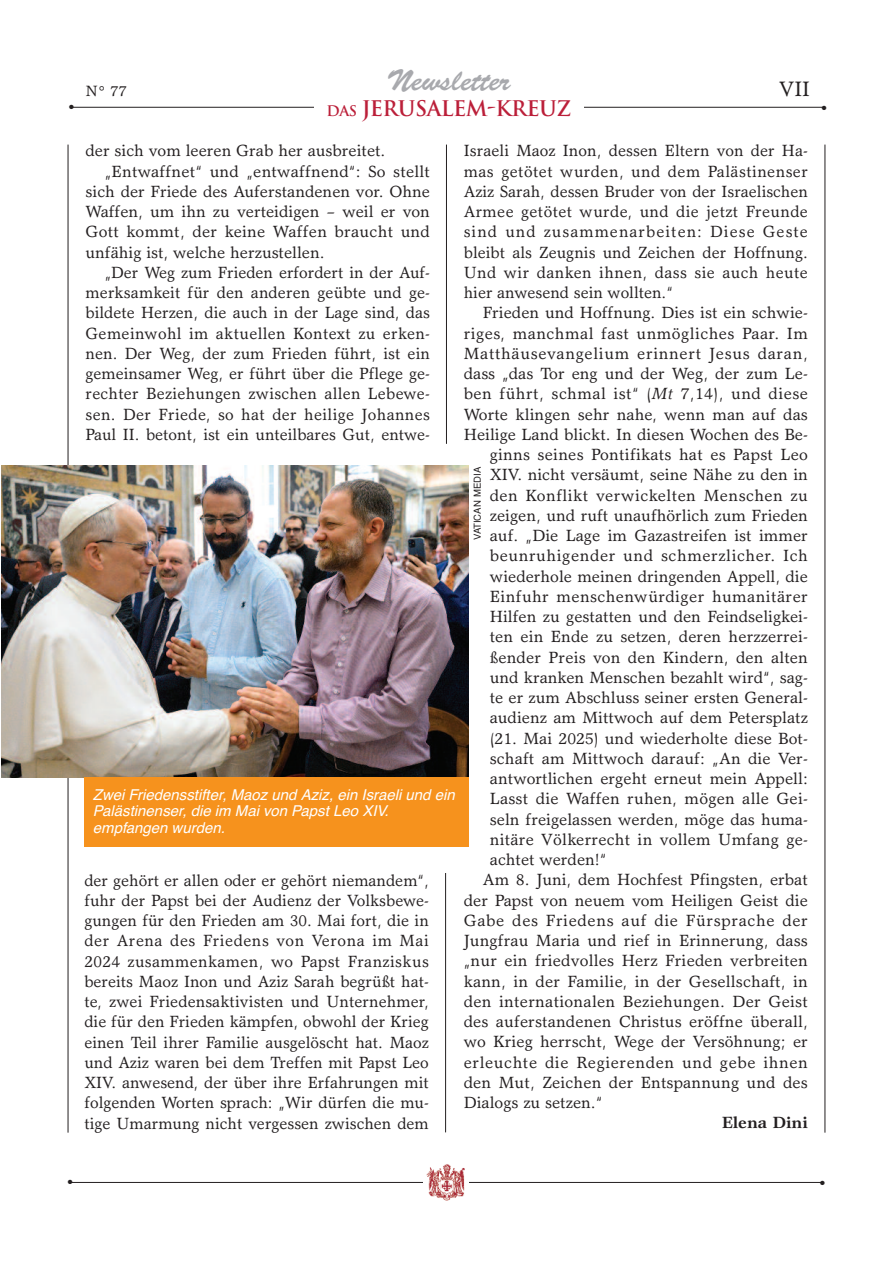
<style>
.page{position:relative;width:893px;height:1263px;background:#fff}
.page>*{position:absolute;margin:0;border:0;box-sizing:border-box;transform-origin:0 0}
.t1{font:30px "Brush Script";color:#a8a9ad}
.t2{font:700 21px "Trajan";letter-spacing:-.025em;color:#bb1f39}
.t3{font:21px "Garth Graphic";color:#231f20}
.t4{font:16.35px/20.2px "Garth Graphic";letter-spacing:.005em;color:#231f20;text-align:justify}
.t5{font:16.35px "Garth Graphic";letter-spacing:.025em;color:#231f20}
.t6{font:16.35px "Garth Graphic";letter-spacing:.04em;color:#231f20}
.t7{font:16.35px "Garth Graphic";letter-spacing:.035em;color:#231f20}
.t8{font:16.35px "Garth Graphic";letter-spacing:.03em;color:#231f20}
.t9{font:700 16.35px "Garth Graphic";color:#231f20}
.t10{font:italic 15px/16.5px "Helvetica";color:#fff}
.t11{font:15px "Garth Graphic";color:#231f20}
.t12{font:9.6px "Helvetica";color:#231f20}
.t13{font:6px "Zapf Dingbats";color:#231f20}
.s1{font-size:14.25px}
.s2{font-style:italic}
</style>
<div class="page">
<hr style="left:68px;top:145px;width:1px;height:987px;background:#231f20">
<hr style="left:825px;top:145px;width:1px;height:987px;background:#231f20">
<hr style="left:69px;top:1182px;width:754px;height:1px;background:#231f20">
<div style="left:424px;top:1163px;width:45px;height:41px;background:#fff"></div>
<img style="left:426px;top:1164px;width:39px;height:37px">
<hr style="left:446px;top:145px;width:1px;height:299px;background:#231f20">
<img style="left:1px;top:466px;width:468px;height:311px">
<hr style="left:445px;top:873px;width:1px;height:259px;background:#231f20">
<div style="left:84px;top:777px;width:385px;height:69px;background:#f6921d"></div>
<hr style="left:71px;top:107px;width:754px;height:1px;background:#231f20">
<div style="left:314px;top:100px;width:270px;height:22px;background:#fff"></div>
<h1 class="t1" style="left:387px;top:69px;width:125px">Newsletter</h1>
<p class="t2" style="left:326px;top:96px;width:246px"><span class="s1">Das</span> JERUSALEM-KREUZ</p>
<p class="t3" style="left:779px;top:81px;width:32px">VII</p>
<p class="t11" style="left:86px;top:85px;width:42px">N° 77</p>
<p class="t13" style="left:69px;top:104px;width:6px">●</p>
<p class="t13" style="left:822px;top:104px;width:6px">●</p>
<p class="t4" style="left:464px;top:142px;width:346px">Israeli Maoz Inon, dessen Eltern von der Ha&shy;mas getötet wurden, und dem Palästinenser Aziz Sarah, dessen Bruder von der Israelischen Armee getötet wurde, und die jetzt Freunde sind und zusammenarbeiten: Diese Geste bleibt als Zeugnis und Zeichen der Hoffnung.<br>Und wir danken ihnen, dass sie auch heute hier anwesend sein wollten.“</p>
<p class="t4" style="left:483px;top:304px;width:326px">Frieden und Hoffnung. Dies ist ein schwie-</p>
<p class="t8" style="left:464px;top:327px;width:346px">riges, manchmal fast unmögliches Paar. Im</p>
<p class="t6" style="left:464px;top:347px;width:346px">Matthäusevangelium erinnert Jesus daran,</p>
<p class="t4" style="left:464px;top:365px;width:346px">dass „das Tor eng und der Weg, der zum Le-</p>
<p class="t5" style="left:464px;top:388px;width:346px">ben führt, schmal ist“ (<span class="s2">Mt</span> 7,14), und diese</p>
<p class="t4" style="left:464px;top:406px;width:346px">Worte klingen sehr nahe, wenn man auf das</p>
<p class="t4" style="left:464px;top:426px;width:346px">Heilige Land blickt. In diesen Wochen des Be-</p>
<p class="t4" style="left:490px;top:446px;width:320px">ginns seines Pontifikats hat es Papst Leo</p>
<p class="t4" style="left:490px;top:466px;width:320px">XIV. nicht versäumt, seine Nähe zu den in</p>
<p class="t5" style="left:490px;top:489px;width:320px">den Konflikt verwickelten Menschen zu</p>
<p class="t4" style="left:490px;top:507px;width:320px">zeigen, und ruft unaufhörlich zum Frieden</p>
<p class="t4" style="left:490px;top:527px;width:320px">auf. „Die Lage im Gazastreifen ist immer</p>
<p class="t7" style="left:490px;top:550px;width:320px">beunruhigender und schmerzlicher. Ich</p>
<p class="t4" style="left:490px;top:568px;width:320px">wiederhole meinen dringenden Appell, die</p>
<p class="t5" style="left:490px;top:590px;width:320px">Einfuhr menschenwürdiger humanitärer</p>
<p class="t4" style="left:490px;top:608px;width:320px">Hilfen zu gestatten und den Feindseligkei-</p>
<p class="t4" style="left:490px;top:628px;width:320px">ten ein Ende zu setzen, deren herzzerrei-</p>
<p class="t4" style="left:490px;top:649px;width:320px">ßender Preis von den Kindern, den alten</p>
<p class="t4" style="left:490px;top:669px;width:320px">und kranken Menschen bezahlt wird“, sag-</p>
<p class="t4" style="left:490px;top:689px;width:320px">te er zum Abschluss seiner ersten General-</p>
<p class="t4" style="left:490px;top:709px;width:320px">audienz am Mittwoch auf dem Petersplatz</p>
<p class="t4" style="left:490px;top:730px;width:320px">(21. Mai 2025) und wiederholte diese Bot-</p>
<p class="t4" style="left:490px;top:750px;width:320px">schaft am Mittwoch darauf: „An die Ver-</p>
<p class="t4" style="left:490px;top:770px;width:320px">antwortlichen ergeht erneut mein Appell:</p>
<p class="t4" style="left:490px;top:790px;width:320px">Lasst die Waffen ruhen, mögen alle Gei-</p>
<p class="t4" style="left:490px;top:811px;width:320px">seln freigelassen werden, möge das huma-</p>
<p class="t4" style="left:490px;top:831px;width:320px">nitäre Völkerrecht in vollem Umfang ge-</p>
<p class="t4" style="left:490px;top:851px;width:118px">achtet werden!“</p>
<p class="t4" style="left:483px;top:871px;width:327px">Am 8. Juni, dem Hochfest Pfingsten, erbat</p>
<p class="t4" style="left:464px;top:892px;width:346px">der Papst von neuem vom Heiligen Geist die</p>
<p class="t6" style="left:464px;top:914px;width:346px">Gabe des Friedens auf die Fürsprache der</p>
<p class="t4" style="left:464px;top:932px;width:346px">Jungfrau Maria und rief in Erinnerung, dass</p>
<p class="t4" style="left:464px;top:952px;width:346px">„nur ein friedvolles Herz Frieden verbreiten</p>
<p class="t4" style="left:464px;top:973px;width:346px">kann, in der Familie, in der Gesellschaft, in</p>
<p class="t4" style="left:464px;top:993px;width:346px">den internationalen Beziehungen. Der Geist</p>
<p class="t4" style="left:464px;top:1013px;width:346px">des auferstandenen Christus eröffne überall,</p>
<p class="t4" style="left:464px;top:1033px;width:346px">wo Krieg herrscht, Wege der Versöhnung; er</p>
<p class="t7" style="left:464px;top:1056px;width:346px">erleuchte die Regierenden und gebe ihnen</p>
<p class="t4" style="left:464px;top:1074px;width:346px">den Mut, Zeichen der Entspannung und des</p>
<p class="t4" style="left:464px;top:1094px;width:140px">Dialogs zu setzen.“</p>
<p class="t9" style="left:722px;top:1117px;width:88px">Elena Dini</p>
<p class="t4" style="left:86px;top:142px;width:301px">der sich vom leeren Grab her ausbreitet.</p>
<p class="t4" style="left:105px;top:163px;width:327px">„Entwaffnet“ und „entwaffnend“: So stellt</p>
<p class="t4" style="left:86px;top:183px;width:346px">sich der Friede des Auferstandenen vor. Ohne</p>
<p class="t4" style="left:86px;top:203px;width:346px">Waffen, um ihn zu verteidigen – weil er von</p>
<p class="t4" style="left:86px;top:223px;width:346px">Gott kommt, der keine Waffen braucht und</p>
<p class="t4" style="left:86px;top:244px;width:241px">unfähig ist, welche herzustellen.</p>
<p class="t4" style="left:105px;top:264px;width:327px">„Der Weg zum Frieden erfordert in der Auf-</p>
<p class="t4" style="left:86px;top:284px;width:346px">merksamkeit für den anderen geübte und ge-</p>
<p class="t4" style="left:86px;top:304px;width:346px">bildete Herzen, die auch in der Lage sind, das</p>
<p class="t4" style="left:86px;top:325px;width:346px">Gemeinwohl im aktuellen Kontext zu erken-</p>
<p class="t4" style="left:86px;top:345px;width:346px">nen. Der Weg, der zum Frieden führt, ist ein</p>
<p class="t4" style="left:86px;top:365px;width:346px">gemeinsamer Weg, er führt über die Pflege ge-</p>
<p class="t4" style="left:86px;top:385px;width:346px">rechter Beziehungen zwischen allen Lebewe-</p>
<p class="t4" style="left:86px;top:406px;width:346px">sen. Der Friede, so hat der heilige Johannes</p>
<p class="t4" style="left:86px;top:426px;width:346px">Paul II. betont, ist ein unteilbares Gut, entwe-</p>
<p class="t12" style="left:472px;top:540px;width:75px;rotate:-90deg">VATICAN MEDIA</p>
<p class="t10" style="left:93px;top:786px;width:363px">Zwei Friedensstifter, Maoz und Aziz, ein Israeli und ein<br>Palästinenser, die im Mai von Papst Leo XIV. empfangen wurden.</p>
<p class="t4" style="left:84px;top:872px;width:346px">der gehört er allen oder er gehört niemandem“, fuhr der Papst bei der Audienz der Volksbewe&shy;gungen für den Frieden am 30. Mai fort, die in der Arena des Friedens von Verona im Mai 2024 zusammenkamen, wo Papst Franziskus bereits Maoz Inon und Aziz Sarah begrüßt hat&shy;te, zwei Friedensaktivisten und Unternehmer, die für den Frieden kämpfen, obwohl der Krieg einen Teil ihrer Familie ausgelöscht hat. Maoz und Aziz waren bei dem Treffen mit Papst Leo XIV. anwesend, der über ihre Erfahrungen mit folgenden Worten sprach: „Wir dürfen die mu&shy;tige Umarmung nicht vergessen zwischen dem</p>
<p class="t13" style="left:68px;top:1179px;width:6px">●</p>
<p class="t13" style="left:820px;top:1179px;width:6px">●</p>
</div>
